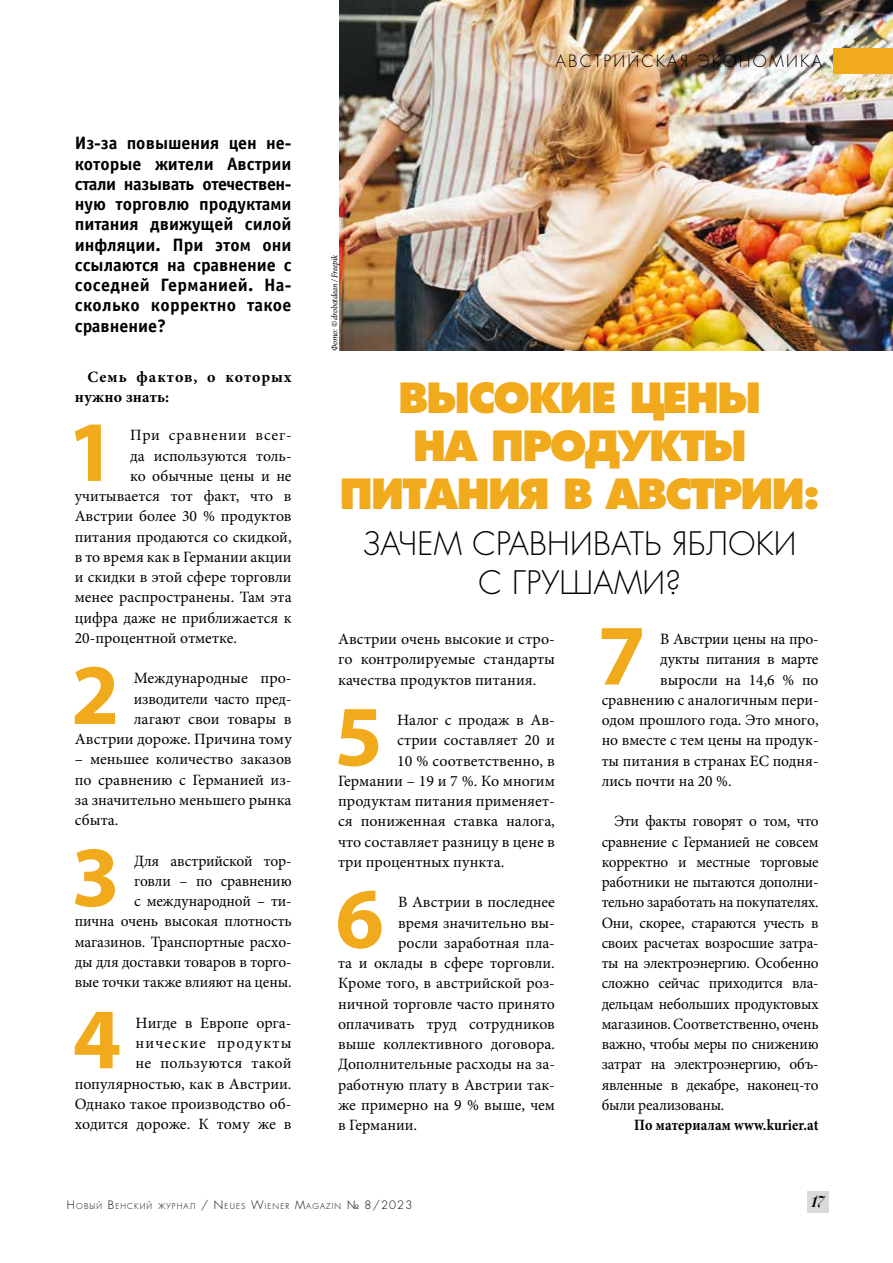
<style>
.page{position:relative;width:893px;height:1263px;background:#fff}
.page>*{position:absolute;margin:0;border:0;box-sizing:border-box;transform-origin:0 0}
.t1{font:700 86.7px "Myriad Pro";color:#f1aa1c}
.t2{font:40.5px/48px "Favorit Extra Bold C";letter-spacing:-.05em;color:#f1aa1c;text-align:center}
.t3{font:31.5px/39px "Favorit Light C";letter-spacing:.01em;color:#000;text-align:center}
.t4{font:18px/20.2px "Officina Sans Bold C";letter-spacing:.02em;color:#000;text-align:justify}
.t5{font:16.5px "Favorit Light C";letter-spacing:.13em;color:#000}
.t6{font:italic 16.5px "Paragon Nord C";color:#000}
.t7{font:15.75px/20.2px "Minion Pro";color:#000;text-align:right}
.t8{font:700 15.75px/20.2px "Minion Pro";letter-spacing:.055em;color:#000}
.t9{font:700 15.75px "Minion Pro";letter-spacing:.015em;color:#000;scale:.9 1}
.t10{font:15.75px "Minion Pro";letter-spacing:-.02em;color:#000}
.t11{font:15.75px "Minion Pro";letter-spacing:.05em;color:#000}
.t12{font:italic 9px "Minion Pro";letter-spacing:-.025em;color:#000;scale:.94 1}
.t13{font:7.8px "Favorit Light C";letter-spacing:.145em;color:#000}
.s1{font-size:11.25px}
</style>
<div class="page">
<div style="left:807px;top:1192px;width:21px;height:21px;background:#dadada"></div>
<img style="left:339px;top:0;width:554px;height:351px">
<div style="left:833px;top:48px;width:60px;height:25px;background:#f1aa1c"></div>
<p class="t4" style="left:75px;top:133px;width:218px">Из-за повышения цен не&shy;которые жители Австрии стали называть отечествен&shy;ную торговлю продуктами питания движущей силой инфляции. При этом они ссылаются на сравнение с соседней Германией. На&shy;сколько корректно такое сравнение?</p>
<p class="t8" style="left:75px;top:367px;width:218px;text-indent:13px">Семь фактов, о которых нужно знать:</p>
<h1 class="t1" style="left:67px;top:395px;width:50px">1</h1>
<p class="t11" style="left:130px;top:425px;width:163px">При сравнении всег-</p>
<p class="t7" style="left:130px;top:446px;width:163px">да используются толь-</p>
<p class="t7" style="left:130px;top:466px;width:163px">ко обычные цены и не</p>
<p class="t7" style="left:75px;top:486px;width:218px">учитывается тот факт, что в</p>
<p class="t7" style="left:75px;top:506px;width:218px">Австрии более 30 % продуктов</p>
<p class="t7" style="left:75px;top:527px;width:218px">питания продаются со скидкой,</p>
<p class="t7" style="left:75px;top:547px;width:218px">в то время как в Германии акции</p>
<p class="t7" style="left:75px;top:567px;width:218px">и скидки в этой сфере торговли</p>
<p class="t7" style="left:75px;top:587px;width:218px">менее распространены. Там эта</p>
<p class="t7" style="left:75px;top:608px;width:218px">цифра даже не приближается к</p>
<p class="t7" style="left:75px;top:628px;width:164px">20-процентной отметке.</p>
<h1 class="t1" style="left:71px;top:638px;width:50px">2</h1>
<p class="t7" style="left:75px;top:668px;width:218px">Международные про&shy;изводители часто пред-<br>лагают свои товары в<br>Австрии дороже. Причина тому</p>
<p class="t7" style="left:75px;top:749px;width:218px;text-align:justify">– меньшее количество заказов по сравнению с Германией из&shy;за значительно меньшего рынка сбыта.</p>
<h1 class="t1" style="left:71px;top:820px;width:50px">3</h1>
<p class="t7" style="left:75px;top:851px;width:218px">Для австрийской тор-<br>говли – по сравнению<br>с международной – ти-<br>пична очень высокая плотность магазинов. Транспортные расхо&shy;ды для доставки товаров в торго&shy;вые точки также влияют на цены.</p>
<h1 class="t1" style="left:73px;top:982px;width:50px">4</h1>
<p class="t7" style="left:75px;top:1013px;width:218px">Нигде в Европе орга&shy;нические продукты<br>не пользуются такой популярностью, как в Австрии.<br>Однако такое производство об&shy;ходится дороже. К тому же в</p>
<p class="t12" style="left:328px;top:351px;width:104px;rotate:-90deg">Фото: © drobotdean / Freepik</p>
<p class="t5" style="left:555px;top:51px;width:268px">АВСТРИЙСКАЯ ЭКОНОМИКА</p>
<p class="t5" style="left:748px;top:51px;width:40px">РУБР</p>
<h2 class="t2" style="left:339px;top:374px;width:482px">ВЫСОКИЕ ЦЕНЫ<br>НА ПРОДУКТЫ<br>ПИТАНИЯ В АВСТРИИ:</h2>
<h3 class="t3" style="left:363px;top:524px;width:435px">ЗАЧЕМ СРАВНИВАТЬ ЯБЛОКИ<br>С ГРУШАМИ?</h3>
<p class="t7" style="left:338px;top:629px;width:218px;text-align:justify">Австрии очень высокие и стро&shy;го контролируемые стандарты качества продуктов питания.</p>
<h1 class="t1" style="left:334px;top:680px;width:50px">5</h1>
<p class="t7" style="left:397px;top:710px;width:159px">Налог с продаж в Ав-</p>
<p class="t7" style="left:397px;top:730px;width:159px">стрии составляет 20 и</p>
<p class="t7" style="left:397px;top:750px;width:159px">10 % соответственно, в</p>
<p class="t7" style="left:338px;top:771px;width:218px">Германии – 19 и 7 %. Ко многим</p>
<p class="t7" style="left:338px;top:791px;width:218px">продуктам питания применяет-</p>
<p class="t7" style="left:338px;top:811px;width:218px">ся пониженная ставка налога,</p>
<p class="t7" style="left:338px;top:831px;width:218px">что составляет разницу в цене в</p>
<p class="t7" style="left:338px;top:852px;width:168px">три процентных пункта.</p>
<h1 class="t1" style="left:335px;top:862px;width:50px">6</h1>
<p class="t7" style="left:398px;top:892px;width:158px">В Австрии в последнее</p>
<p class="t7" style="left:398px;top:912px;width:158px">время значительно вы-</p>
<p class="t7" style="left:398px;top:933px;width:158px">росли заработная пла-</p>
<p class="t7" style="left:338px;top:953px;width:218px">та и оклады в сфере торговли.</p>
<p class="t7" style="left:338px;top:973px;width:218px">Кроме того, в австрийской роз-</p>
<p class="t7" style="left:338px;top:993px;width:218px">ничной торговле часто принято</p>
<p class="t7" style="left:338px;top:1014px;width:218px">оплачивать труд сотрудников</p>
<p class="t7" style="left:338px;top:1034px;width:218px">выше коллективного договора.</p>
<p class="t7" style="left:338px;top:1054px;width:218px">Дополнительные расходы на за-</p>
<p class="t7" style="left:338px;top:1074px;width:218px">работную плату в Австрии так-</p>
<p class="t7" style="left:338px;top:1095px;width:218px">же примерно на 9 % выше, чем</p>
<p class="t7" style="left:338px;top:1115px;width:81px">в Германии.</p>
<h1 class="t1" style="left:597px;top:599px;width:50px">7</h1>
<p class="t10" style="left:660px;top:628px;width:160px">В Австрии цены на про-</p>
<p class="t7" style="left:660px;top:649px;width:160px">дукты питания в марте</p>
<p class="t7" style="left:660px;top:669px;width:160px">выросли на 14,6 % по</p>
<p class="t7" style="left:602px;top:690px;width:218px">сравнению с аналогичным пери-</p>
<p class="t7" style="left:602px;top:710px;width:218px">одом прошлого года. Это много,</p>
<p class="t7" style="left:602px;top:730px;width:218px">но вместе с тем цены на продук-</p>
<p class="t7" style="left:602px;top:750px;width:218px">ты питания в странах ЕС подня-</p>
<p class="t7" style="left:602px;top:771px;width:131px">лись почти на 20 %.</p>
<p class="t7" style="left:602px;top:811px;width:218px;text-align:justify;text-indent:13px">Эти факты говорят о том, что сравнение с Германией не совсем корректно и местные торговые работники не пытаются дополни&shy;тельно заработать на покупателях.<br>Они, скорее, стараются учесть в своих расчетах возросшие затра&shy;ты на электроэнергию. Особенно сложно сейчас приходится вла&shy;дельцам небольших продуктовых магазинов. Соответственно, очень важно, чтобы меры по снижению затрат на электроэнергию, объ&shy;явленные в декабре, наконец-то были реализованы.</p>
<p class="t9" style="left:634px;top:1114px;width:206px">По материалам www.kurier.at</p>
<p class="t13" style="left:67px;top:1201px;width:347px"><span class="s1">Н</span>ОВЫЙ <span class="s1">В</span>ЕНСКИЙ ЖУРНАЛ <span class="s1">/</span> <span class="s1">N</span>EUES <span class="s1">W</span>IEN ER <span class="s1">M</span>AGAZIN <span class="s1">№ 8/2023</span></p>
<p class="t6" style="left:810px;top:1192px;width:14px">17</p>
</div>
